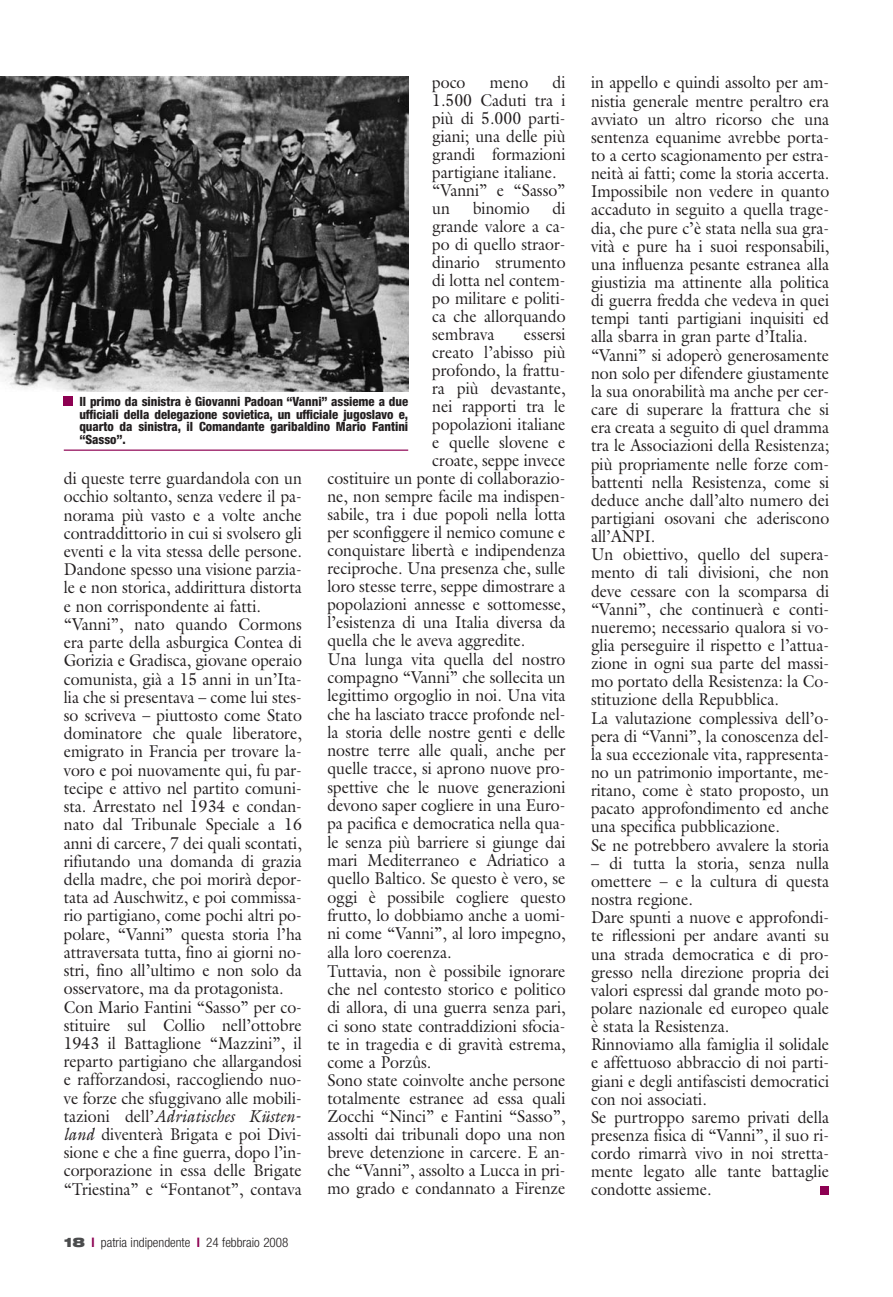
<style>
.page{position:relative;width:893px;height:1297px;background:#fff}
.page>*{position:absolute;margin:0;border:0;box-sizing:border-box;transform-origin:0 0}
.t1{font:17.25px/18.1px "Galliard";color:#231f20;scale:.92 1}
.t2{font:300 condensed 13.2px "Helvetica Neue";color:#231f20}
.t3{font:800 condensed 12.75px/12.8px "Helvetica Neue";letter-spacing:-.005em;color:#231f20;text-align:justify}
.s1{font-style:italic}
.s2{font-weight:900;font-stretch:expanded;color:#4b4c4d}
.s3{font-weight:700;color:#8d0052}
</style>
<div class="page">
<div style="left:821px;top:1186px;width:8px;height:9px;background:#8d0052"></div>
<img style="left:0;top:77px;width:408px;height:314px">
<hr style="left:64px;top:450px;width:344px;height:1px;background:#8d0052">
<div style="left:64px;top:397px;width:9px;height:9px;background:#8d0052"></div>
<p class="t1" style="left:432px;top:75px;width:146px;text-indent:120px">di<br>1.500 Caduti tra i più di 5.000 parti&shy;giani; una delle più grandi formazioni partigiane italiane. “Vanni” e “Sasso” un</p>
<p class="t1" style="left:432px;top:75px;width:38px">poco</p>
<p class="t1" style="left:490px;top:75px;width:43px">meno</p>
<p class="t1" style="left:432px;top:201px;width:146px;text-align:justify;text-indent:120px">di grande valore a ca&shy;po di quello straor&shy;dinario strumento di lotta nel contem&shy;po militare e politi&shy;ca che allorquando sembrava</p>
<p class="t1" style="left:473px;top:201px;width:64px">binomio</p>
<p class="t1" style="left:524px;top:327px;width:47px">essersi</p>
<p class="t1" style="left:432px;top:345px;width:146px">creato l’abisso più</p>
<p class="t1" style="left:432px;top:363px;width:146px">profondo, la frattu-</p>
<p class="t1" style="left:432px;top:381px;width:146px">ra più devastante,</p>
<p class="t1" style="left:432px;top:399px;width:146px">nei rapporti tra le</p>
<p class="t1" style="left:432px;top:417px;width:146px">popolazioni italiane</p>
<p class="t1" style="left:432px;top:435px;width:146px">e quelle slovene e</p>
<p class="t1" style="left:432px;top:453px;width:146px">croate, seppe invece</p>
<p class="t1" style="left:327px;top:471px;width:260px">costituire un ponte di collaborazio-</p>
<p class="t1" style="left:327px;top:489px;width:260px">ne, non sempre facile ma indispen-</p>
<p class="t1" style="left:327px;top:507px;width:260px">sabile, tra i due popoli nella lotta</p>
<p class="t1" style="left:327px;top:525px;width:260px">per sconfiggere il nemico comune e</p>
<p class="t1" style="left:327px;top:543px;width:260px">conquistare libertà e indipendenza</p>
<p class="t1" style="left:327px;top:561px;width:260px">reciproche. Una presenza che, sulle</p>
<p class="t1" style="left:327px;top:579px;width:260px">loro stesse terre, seppe dimostrare a</p>
<p class="t1" style="left:327px;top:597px;width:260px">popolazioni annesse e sottomesse,</p>
<p class="t1" style="left:327px;top:615px;width:260px">l’esistenza di una Italia diversa da</p>
<p class="t1" style="left:327px;top:633px;width:216px">quella che le aveva aggredite.</p>
<p class="t1" style="left:327px;top:651px;width:260px">Una lunga vita quella del nostro</p>
<p class="t1" style="left:327px;top:670px;width:260px">compagno “Vanni” che sollecita un</p>
<p class="t1" style="left:327px;top:688px;width:260px">legittimo orgoglio in noi. Una vita</p>
<p class="t1" style="left:327px;top:706px;width:260px">che ha lasciato tracce profonde nel-</p>
<p class="t1" style="left:327px;top:725px;width:260px">la storia delle nostre genti e delle</p>
<p class="t1" style="left:327px;top:743px;width:260px">nostre terre alle quali, anche per</p>
<p class="t1" style="left:327px;top:761px;width:260px">quelle tracce, si aprono nuove pro-</p>
<p class="t1" style="left:327px;top:780px;width:260px">spettive che le nuove generazioni</p>
<p class="t1" style="left:327px;top:798px;width:260px">devono saper cogliere in una Euro-</p>
<p class="t1" style="left:327px;top:816px;width:260px">pa pacifica e democratica nella qua-</p>
<p class="t1" style="left:327px;top:834px;width:260px">le senza più barriere si giunge dai</p>
<p class="t1" style="left:327px;top:853px;width:260px">mari Mediterraneo e Adriatico a</p>
<p class="t1" style="left:327px;top:871px;width:260px">quello Baltico. Se questo è vero, se</p>
<p class="t1" style="left:327px;top:889px;width:260px">oggi è possibile cogliere questo</p>
<p class="t1" style="left:327px;top:908px;width:260px">frutto, lo dobbiamo anche a uomi-</p>
<p class="t1" style="left:327px;top:926px;width:260px">ni come “Vanni”, al loro impegno,</p>
<p class="t1" style="left:327px;top:944px;width:136px">alla loro coerenza.</p>
<p class="t1" style="left:327px;top:964px;width:260px">Tuttavia, non è possibile ignorare</p>
<p class="t1" style="left:327px;top:982px;width:260px">che nel contesto storico e politico</p>
<p class="t1" style="left:327px;top:1000px;width:260px">di allora, di una guerra senza pari,</p>
<p class="t1" style="left:327px;top:1018px;width:260px">ci sono state contraddizioni sfocia-</p>
<p class="t1" style="left:327px;top:1037px;width:260px">te in tragedia e di gravità estrema,</p>
<p class="t1" style="left:327px;top:1055px;width:115px">come a Porzûs.</p>
<p class="t1" style="left:327px;top:1073px;width:260px">Sono state coinvolte anche persone</p>
<p class="t1" style="left:327px;top:1091px;width:260px">totalmente estranee ad essa quali</p>
<p class="t1" style="left:327px;top:1109px;width:260px">Zocchi “Ninci” e Fantini “Sasso”,</p>
<p class="t1" style="left:327px;top:1127px;width:260px">assolti dai tribunali dopo una non</p>
<p class="t1" style="left:327px;top:1145px;width:260px">breve detenzione in carcere. E an-</p>
<p class="t1" style="left:327px;top:1163px;width:260px">che “Vanni”, assolto a Lucca in pri-</p>
<p class="t1" style="left:327px;top:1181px;width:260px">mo grado e condannato a Firenze</p>
<p class="t3" style="left:79px;top:396px;width:330px">Il primo da sinistra è Giovanni Padoan “Vanni” assieme a due ufficiali della delegazione sovietica, un ufficiale jugoslavo e, quarto da sinistra, il Comandante garibaldino Mario Fantini “Sasso”.</p>
<p class="t1" style="left:64px;top:471px;width:260px">di queste terre guardandola con un occhio soltanto, senza vedere il pa&shy;norama più vasto e a volte anche contraddittorio in cui si svolsero gli eventi e la vita stessa delle persone.<br>Dandone spesso una visione parzia&shy;le e non storica, addirittura distorta e non corrispondente ai fatti. “Vanni”, nato quando Cormons era parte della asburgica Contea di Gorizia e Gradisca, giovane operaio comunista, già a 15 anni in un’Ita&shy;lia che si presentava – come lui stes&shy;so scriveva – piuttosto come Stato dominatore che quale liberatore, emigrato in Francia per trovare la&shy;voro e poi nuovamente qui, fu par&shy;tecipe e attivo nel partito comuni&shy;sta. Arrestato nel 1934 e condan&shy;nato dal Tribunale Speciale a 16 anni di carcere, 7 dei quali scontati, rifiutando una domanda di grazia della madre, che poi morirà depor&shy;tata ad Auschwitz, e poi commissa&shy;rio partigiano, come pochi altri po&shy;polare, “Vanni” questa storia l’ha attraversata tutta, fino ai giorni no&shy;stri, fino all’ultimo e non solo da osservatore, ma da protagonista.<br>Con Mario Fantini “Sasso” per co&shy;stituire sul Collio nell’ottobre 1943 il Battaglione “Mazzini”, il reparto partigiano che allargandosi e rafforzandosi, raccogliendo nuo&shy;ve forze che sfuggivano alle mobili&shy;tazioni dell’<span class="s1">Adriatisches Küsten&shy;land</span> diventerà Brigata e poi Divi&shy;sione e che a fine guerra, dopo l’in&shy;corporazione in essa delle Brigate “Triestina” e “Fontanot”, contava</p>
<p class="t2" style="left:64px;top:1238px;width:226px"><span class="s2">18</span> <span class="s3">l</span> patria indipendente <span class="s3">l</span> 24 febbraio 2008</p>
<p class="t1" style="left:591px;top:75px;width:260px">in appello e quindi assolto per am&shy;nistia generale mentre peraltro era avviato un altro ricorso che una sentenza equanime avrebbe porta&shy;to a certo scagionamento per estra&shy;neità ai fatti; come la storia accerta.<br>Impossibile non vedere in quanto accaduto in seguito a quella trage&shy;dia, che pure c’è stata nella sua gra&shy;vità e pure ha i suoi responsabili, una influenza pesante estranea alla giustizia ma attinente alla politica di guerra fredda che vedeva in quei tempi tanti partigiani inquisiti ed alla sbarra in gran parte d’Italia. “Vanni” si adoperò generosamente non solo per difendere giustamente la sua onorabilità ma anche per cer&shy;care di superare la frattura che si era creata a seguito di quel dramma tra le Associazioni della Resistenza; più propriamente nelle forze com&shy;battenti nella Resistenza, come si deduce anche dall’alto numero dei partigiani osovani che aderiscono all’ANPI.<br>Un obiettivo, quello del supera&shy;mento di tali divisioni, che non deve cessare con la scomparsa di “Vanni”, che continuerà e conti&shy;nueremo; necessario qualora si vo&shy;glia perseguire il rispetto e l’attua&shy;zione in ogni sua parte del massi&shy;mo portato della Resistenza: la Co&shy;stituzione della Repubblica.<br>La valutazione complessiva dell’o&shy;pera di “Vanni”, la conoscenza del&shy;la sua eccezionale vita, rappresenta&shy;no un patrimonio importante, me&shy;ritano, come è stato proposto, un pacato approfondimento ed anche una specifica pubblicazione.<br>Se ne potrebbero avvalere la storia</p>
<p class="t1" style="left:591px;top:856px;width:260px">– di tutta la storia, senza nulla omettere – e la cultura di questa nostra regione.<br>Dare spunti a nuove e approfondi&shy;te riflessioni per andare avanti su una strada democratica e di pro&shy;gresso nella direzione propria dei valori espressi dal grande moto po&shy;polare nazionale ed europeo quale è stata la Resistenza.<br>Rinnoviamo alla famiglia il solidale e affettuoso abbraccio di noi parti&shy;giani e degli antifascisti democratici con noi associati.<br>Se purtroppo saremo privati della presenza fisica di “Vanni”, il suo ri&shy;cordo rimarrà vivo in noi stretta&shy;mente legato alle tante battaglie condotte assieme.</p>
</div>
